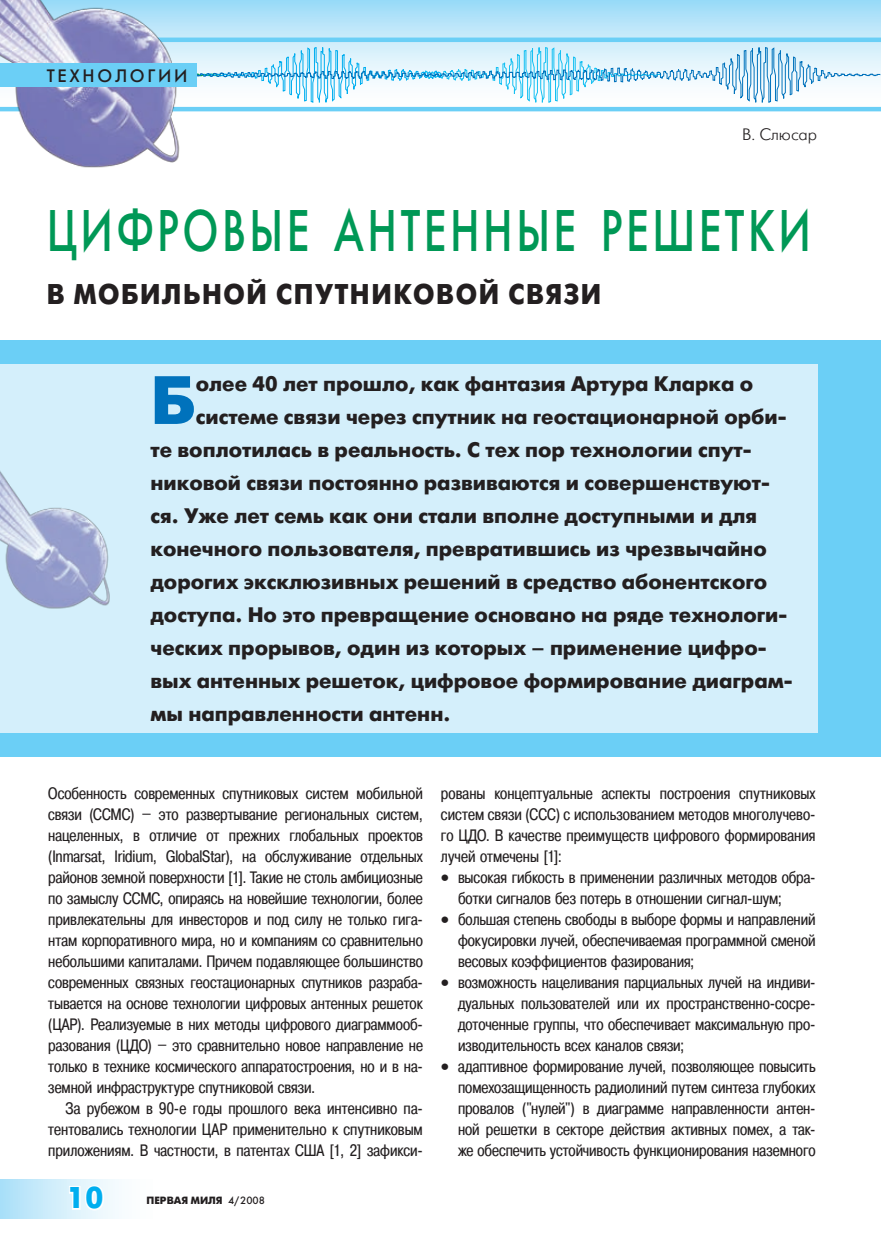
<style>
.page{position:relative;width:881px;height:1234px;background:#fff}
.page>*{position:absolute;margin:0;border:0;box-sizing:border-box;transform-origin:0 0}
.t1{font:700 68.1px "Futuris C";color:#0072bc}
.t2{font:58.5px "Futuris C";letter-spacing:.08em;color:#009856;scale:.75 1}
.t3{font:700 30px "Futuris C";color:#00aeef}
.t4{font:700 28.5px "Futuris C";letter-spacing:.06em;color:#231f20;scale:.92 1}
.t5{font:700 21px "Futuris C";color:#231f20}
.t6{font:18px "Futuris C";letter-spacing:.15em;color:#231f20}
.t7{font:16.5px/21px "Pragmatica Cond C";color:#231f20;text-align:justify}
.t8{font:16.5px "Futuris Light C";color:#231f20}
.t9{font:700 10.5px "Futuris C";color:#231f20}
.s1{font-weight:400}
</style>
<div class="page">
<div style="left:0;top:1178px;width:159px;height:40px;background:linear-gradient(to right,#b0e2f9,#fff)"></div>
<svg style="left:67px;top:1183px;width:38px;height:28px"></svg>
<svg style="left:185px;top:0;width:695px;height:107px;background:#b9e5f9"></svg>
<div style="left:0;top:340px;width:880px;height:395px;background:#6bcff6"></div>
<div style="left:0;top:364px;width:816px;height:371px;background:#d4effb"></div>
<img style="left:0;top:471px;width:110px;height:138px">
<div style="left:0;top:732px;width:880px;height:24px;background:#6bcff6"></div>
<hr style="left:0;top:38px;width:880px;height:4px;background:#6bcff6">
<hr style="left:0;top:107px;width:880px;height:4px;background:#6bcff6">
<svg style="left:185px;top:47px;width:695px;height:56px"></svg>
<img style="left:0;top:0;width:185px;height:168px">
<div style="left:0;top:63px;width:196px;height:24px;background:#6bcff6"></div>
<p class="t6" style="left:47px;top:64px;width:142px">технологии</p>
<p class="t8" style="left:741px;top:126px;width:76px">В. Слюсар</p>
<h2 class="t2" style="left:47px;top:195px;width:1019px">Цифровые антенные решетки</h2>
<h3 class="t4" style="left:47px;top:278px;width:103px">в мобил</h3>
<h3 class="t4" style="left:183px;top:278px;width:123px">ьной спу</h3>
<h3 class="t4" style="left:334px;top:278px;width:40px">тник</h3>
<h3 class="t4" style="left:413px;top:278px;width:123px">овой свя</h3>
<h3 class="t4" style="left:563px;top:278px;width:38px">зи</h3>
<h1 class="t1" style="left:150px;top:362px;width:47px">Б</h1>
<p class="t5" style="left:196px;top:372px;width:558px">олее 40 лет прошло, как фантазия Артура Кларка о</p>
<p class="t5" style="left:196px;top:405px;width:592px">системе связи через спутник на геостационарной орби-</p>
<p class="t5" style="left:150px;top:438px;width:602px">те воплотилась в реальность. С тех пор технологии спут-</p>
<p class="t5" style="left:150px;top:471px;width:620px">никовой связи постоянно развиваются и совершенствуют-</p>
<p class="t5" style="left:150px;top:504px;width:608px">ся. Уже лет семь как они стали вполне доступными и для</p>
<p class="t5" style="left:150px;top:537px;width:617px">конечного пользователя, превратившись из чрезвычайно</p>
<p class="t5" style="left:150px;top:570px;width:618px">дорогих эксклюзивных решений в средство абонентского</p>
<p class="t5" style="left:150px;top:603px;width:638px">доступа. Но это превращение основано на ряде технологи-</p>
<p class="t5" style="left:150px;top:636px;width:617px">ческих прорывов, один из которых – применение цифро-</p>
<p class="t5" style="left:150px;top:669px;width:643px">вых антенных решеток, цифровое формирование диаграм-</p>
<p class="t5" style="left:150px;top:702px;width:301px">мы направленности антенн.</p>
<p class="t7" style="left:48px;top:782px;width:376px">Особенность современных спутниковых систем мобильной связи (ССМС) – это развертывание региональных систем, нацеленных, в отличие от прежних глобальных проектов (Inmarsat, Iridium, GlobalStar), на обслуживание отдельных районов земной поверхности [1]. Такие не столь амбициозные по замыслу ССМС, опираясь на новейшие технологии, более привлекательны для инвесторов и под силу не только гига&shy;нтам корпоративного мира, но и компаниям со сравнительно небольшими капиталами. Причем подавляющее большинство современных связных геостационарных спутников разраба&shy;тывается на основе технологии цифровых антенных решеток (ЦАР). Реализуемые в них методы цифрового диаграммооб&shy;разования (ЦДО) – это сравнительно новое направление не только в технике космического аппаратостроения, но и в на&shy;земной инфраструктуре спутниковой связи.</p>
<p class="t7" style="left:48px;top:1097px;width:376px;text-indent:17px">За рубежом в 90-е годы прошлого века интенсивно па&shy;тентовались технологии ЦАР применительно к спутниковым приложениям. В частности, в патентах США [1, 2] зафикси-</p>
<h3 class="t3" style="left:66px;top:1180px;width:39px">10</h3>
<p class="t9" style="left:146px;top:1194px;width:120px">ПЕРВАЯ МИЛЯ <span class="s1">4/2008</span></p>
<p class="t7" style="left:441px;top:782px;width:376px">рованы концептуальные аспекты построения спутниковых систем связи (ССС) с использованием методов многолучево&shy;го ЦДО. В качестве преимуществ цифрового формирования лучей отмечены [1]:</p>
<p class="t7" style="left:458px;top:866px;width:359px;text-indent:-17px">• высокая гибкость в применении различных методов обра&shy;ботки сигналов без потерь в отношении сигнал-шум;</p>
<p class="t7" style="left:458px;top:908px;width:359px;text-indent:-17px">• большая степень свободы в выборе формы и направлений фокусировки лучей, обеспечиваемая программной сменой весовых коэффициентов фазирования;</p>
<p class="t7" style="left:458px;top:971px;width:359px;text-indent:-17px">• возможность нацеливания парциальных лучей на индиви&shy;дуальных пользователей или их пространственно-сосре&shy;доточенные группы, что обеспечивает максимальную про&shy;изводительность всех каналов связи;</p>
<p class="t7" style="left:458px;top:1055px;width:359px;text-indent:-17px">• адаптивное формирование лучей, позволяющее повысить помехозащищенность радиолиний путем синтеза глубоких провалов ("нулей") в диаграмме направленности антен&shy;ной решетки в секторе действия активных помех, а так&shy;же обеспечить устойчивость функционирования наземного</p>
</div>
